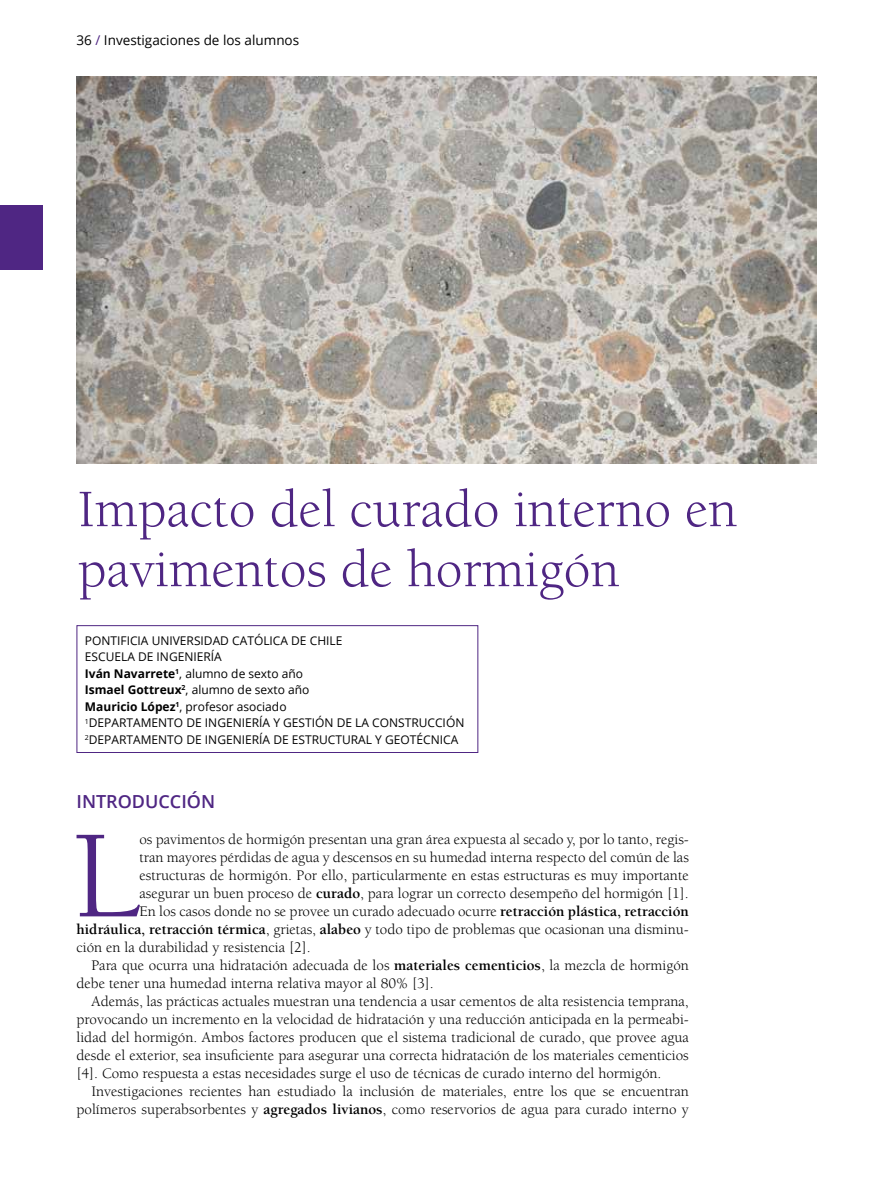
<style>
.page{position:relative;width:893px;height:1191px;background:#fff}
.page>*{position:absolute;margin:0;border:0;box-sizing:border-box;transform-origin:0 0}
.t1{font:128.4px "Berkeley";color:#4f2683}
.t2{font:54px/60px "Berkeley";color:#4f2683}
.t3{font:600 18px "Open Sans";color:#4f2683}
.t4{font:15px "Berkeley";color:#000}
.t5{font:13.5px "Open Sans";color:#000}
.t6{font:12px/16.5px "Open Sans";color:#000}
.s1{color:#4f2683}
.s2{font-weight:700}
</style>
<div class="page">
<img style="left:77px;top:77px;width:739px;height:386px">
<div style="left:77px;top:625px;width:401px;height:128px;border:1px solid #4f2683"></div>
<div style="left:0;top:205px;width:42px;height:65px;background:#4f2683"></div>
<p class="t5" style="left:77px;top:31px;width:224px">36 <span class="s1">/</span> Investigaciones de los alumnos</p>
<h2 class="t2" style="left:78px;top:480px;width:661px">Impacto del curado interno en pavimentos de hormigón</h2>
<p class="t6" style="left:85px;top:632px;width:259px">PONTIFICIA UNIVERSIDAD CATÓLICA DE CHILE<br>ESCUELA DE INGENIERÍA<br><span class="s2">Iván Navarrete</span><sup>1</sup>, alumno de sexto año<br><span class="s2">Ismael Gottreux</span><sup>2</sup>, alumno de sexto año<br><span class="s2">Mauricio López</span><sup>1</sup>, profesor asociado<br><sup>1</sup>Departamento</p>
<p class="t6" style="left:186px;top:714px;width:30px">de Ingeniería</p>
<p class="t6" style="left:273px;top:714px;width:25px">y Gesti</p>
<p class="t6" style="left:315px;top:714px;width:73px">ón de la Construcci</p>
<p class="t6" style="left:446px;top:714px;width:18px">ón</p>
<p class="t6" style="left:85px;top:731px;width:22px"><sup>2</sup>Departamento</p>
<p class="t6" style="left:186px;top:731px;width:30px">de Ingeniería</p>
<p class="t6" style="left:273px;top:731px;width:186px">de ESTRUCTURAL Y GEOTÉCNICA</p>
<p class="t3" style="left:77px;top:789px;width:32px">INTRODUCCI</p>
<p class="t3" style="left:187px;top:789px;width:30px">ÓN</p>
<h1 class="t1" style="left:73px;top:808px;width:68px">L</h1>
<p class="t4" style="left:139px;top:831px;width:551px">os pavimentos de hormigón presentan una gran área expuesta al secado y, por lo tanto, regis-</p>
<p class="t4" style="left:139px;top:849px;width:551px">tran mayores pérdidas de agua y descensos en su humedad interna respecto del común de las</p>
<p class="t4" style="left:139px;top:867px;width:551px">estructuras de hormigón. Por ello, particularmente en estas estructuras es muy importante</p>
<p class="t4" style="left:139px;top:885px;width:551px">asegurar un buen proceso de <span class="s2">curado</span>, para lograr un correcto desempeño del hormigón [1].</p>
<p class="t4" style="left:139px;top:903px;width:551px">En los casos donde no se provee un curado adecuado ocurre <span class="s2">retracción plástica, retracción</span></p>
<p class="t4" style="left:77px;top:921px;width:614px"><span class="s2">hidráulica, retracción térmica</span>, grietas, <span class="s2">alabeo</span> y todo tipo de problemas que ocasionan una disminu-</p>
<p class="t4" style="left:77px;top:939px;width:236px">ción en la durabilidad y resistencia [2].</p>
<p class="t4" style="left:92px;top:957px;width:599px">Para que ocurra una hidratación adecuada de los <span class="s2">materiales cementicios</span>, la mezcla de hormigón</p>
<p class="t4" style="left:77px;top:975px;width:359px">debe tener una humedad interna relativa mayor al 80% [3].</p>
<p class="t4" style="left:92px;top:993px;width:599px">Además, las prácticas actuales muestran una tendencia a usar cementos de alta resistencia temprana,</p>
<p class="t4" style="left:77px;top:1011px;width:614px">provocando un incremento en la velocidad de hidratación y una reducción anticipada en la permeabi-</p>
<p class="t4" style="left:77px;top:1029px;width:614px">lidad del hormigón. Ambos factores producen que el sistema tradicional de curado, que provee agua</p>
<p class="t4" style="left:77px;top:1047px;width:614px">desde el exterior, sea insuficiente para asegurar una correcta hidratación de los materiales cementicios</p>
<p class="t4" style="left:77px;top:1065px;width:586px">[4]. Como respuesta a estas necesidades surge el uso de técnicas de curado interno del hormigón.</p>
<p class="t4" style="left:92px;top:1083px;width:599px">Investigaciones recientes han estudiado la inclusión de materiales, entre los que se encuentran</p>
<p class="t4" style="left:77px;top:1101px;width:614px">polímeros superabsorbentes y <span class="s2">agregados livianos</span>, como reservorios de agua para curado interno y</p>
</div>
